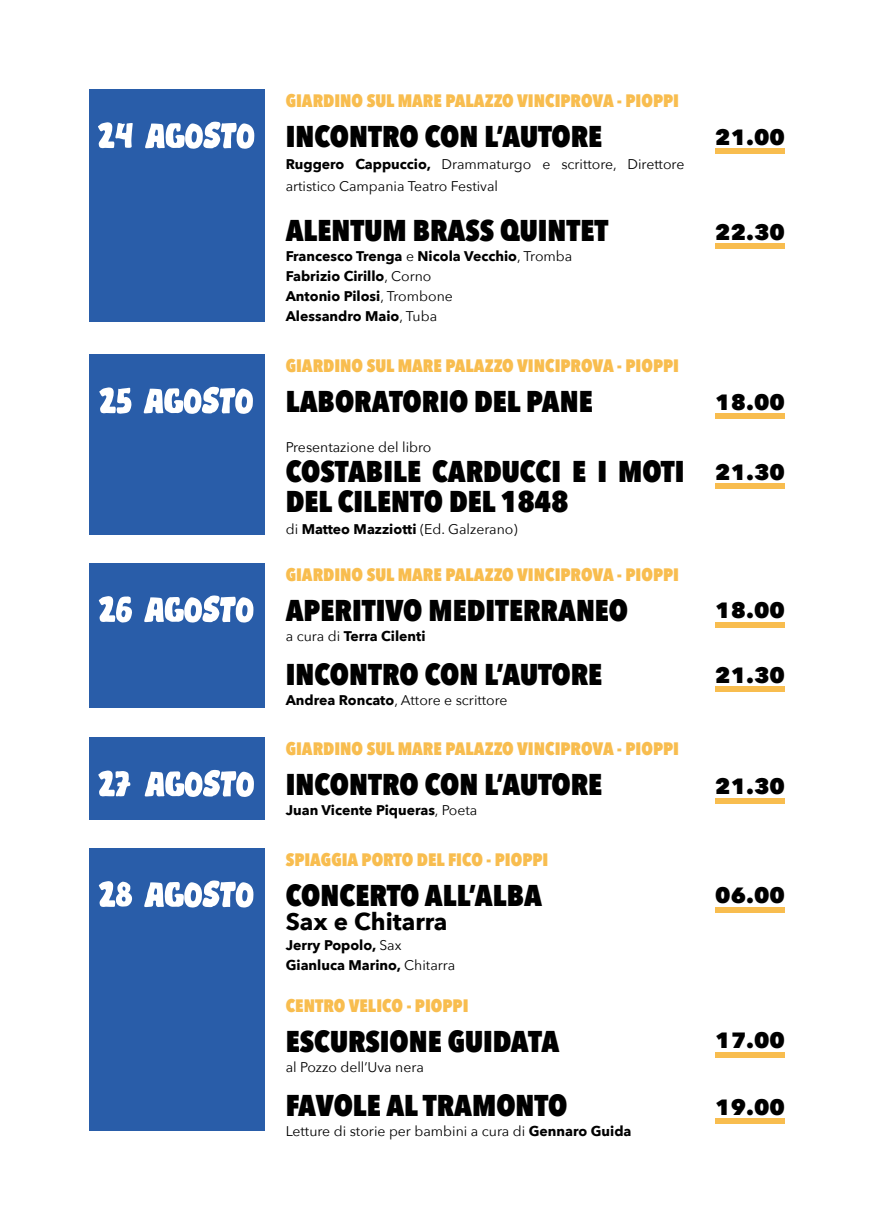
<style>
.page{position:relative;width:874px;height:1225px;background:#fff}
.page>*{position:absolute;margin:0;border:0;box-sizing:border-box;transform-origin:0 0}
.data{font:52px "Paper Works Personal Useonly";color:#fff}
.Titolo{font:800 30px "Avenir Next Condensed";color:#000}
.testo{font:800 30px/30px "Avenir Next Condensed";color:#000}
.testo-2{font:700 24px "Avenir Next";color:#000}
.t1{font:800 22px "Avenir Next";color:#000}
.t2{font:800 18px "Avenir Next Condensed";color:#f8bd4f}
.testo-3{font:14px/22px "Avenir Next";color:#000}
.testo-4{font:700 14px "Avenir Next";color:#000}
.s1{font-weight:700}
.s2{font-weight:400}
</style>
<div class="page">
<div style="left:89px;top:737px;width:175px;height:82px;background:#295da9"></div>
<div style="left:714px;top:797px;width:70px;height:6px;background:#f8bd4f"></div>
<div style="left:89px;top:354px;width:175px;height:180px;background:#295da9"></div>
<div style="left:714px;top:413px;width:70px;height:6px;background:#f8bd4f"></div>
<div style="left:714px;top:483px;width:70px;height:6px;background:#f8bd4f"></div>
<div style="left:89px;top:563px;width:175px;height:144px;background:#295da9"></div>
<div style="left:714px;top:622px;width:70px;height:5px;background:#f8bd4f"></div>
<div style="left:714px;top:686px;width:70px;height:6px;background:#f8bd4f"></div>
<div style="left:89px;top:89px;width:175px;height:232px;background:#295da9"></div>
<div style="left:714px;top:243px;width:70px;height:6px;background:#f8bd4f"></div>
<div style="left:714px;top:148px;width:70px;height:6px;background:#f8bd4f"></div>
<div style="left:89px;top:848px;width:175px;height:282px;background:#295da9"></div>
<div style="left:714px;top:907px;width:70px;height:5px;background:#f8bd4f"></div>
<div style="left:714px;top:1051px;width:70px;height:6px;background:#f8bd4f"></div>
<div style="left:714px;top:1118px;width:70px;height:6px;background:#f8bd4f"></div>
<p class="data" style="left:98px;top:112px;width:158px">24 AGOSTO</p>
<p class="data" style="left:99px;top:377px;width:156px">25 AGOSTO</p>
<p class="data" style="left:99px;top:585px;width:157px">26 AGOSTO</p>
<p class="data" style="left:98px;top:760px;width:158px">27 AGOSTO</p>
<p class="data" style="left:99px;top:870px;width:157px">28 AGOSTO</p>
<p class="t2" style="left:285px;top:89px;width:394px">GIARDINO SUL MARE PALAZZO VINCIPROVA - PIOPPI</p>
<p class="Titolo" style="left:285px;top:118px;width:318px">INCONTRO CON L’AUTORE</p>
<p class="testo-3" style="left:285px;top:153px;width:400px"><span class="s1">Ruggero Cappuccio,</span> Drammaturgo e scrittore, Direttore artistico Campania Teatro Festival</p>
<p class="Titolo" style="left:285px;top:212px;width:324px">ALENTUM BRASS QUINTET</p>
<p class="testo-4" style="left:285px;top:244px;width:288px">Francesco Trenga <span class="s2">e</span> Nicola Vecchio<span class="s2">, Tromba</span></p>
<p class="testo-4" style="left:285px;top:264px;width:147px">Fabrizio Cirillo<span class="s2">, Corno</span></p>
<p class="testo-4" style="left:285px;top:284px;width:168px">Antonio Pilosi<span class="s2">, Trombone</span></p>
<p class="testo-4" style="left:285px;top:304px;width:153px">Alessandro Maio<span class="s2">, Tuba</span></p>
<p class="t2" style="left:285px;top:354px;width:394px">GIARDINO SUL MARE PALAZZO VINCIPROVA - PIOPPI</p>
<p class="Titolo" style="left:285px;top:383px;width:308px">LABORATORIO DEL PANE</p>
<p class="testo-3" style="left:285px;top:436px;width:147px">Presentazione del libro</p>
<p class="testo" style="left:285px;top:456px;width:400px">COSTABILE CARDUCCI E I MOTI<br>DEL CILENTO DEL 1848</p>
<p class="testo-3" style="left:285px;top:518px;width:233px">di <span class="s1">Matteo Mazziotti</span> (Ed. Galzerano)</p>
<p class="t2" style="left:285px;top:563px;width:394px">GIARDINO SUL MARE PALAZZO VINCIPROVA - PIOPPI</p>
<p class="Titolo" style="left:285px;top:591px;width:344px">APERITIVO MEDITERRANEO</p>
<p class="testo-4" style="left:285px;top:624px;width:141px"><span class="s2">a cura di</span> Terra Cilenti</p>
<p class="Titolo" style="left:285px;top:655px;width:318px">INCONTRO CON L’AUTORE</p>
<p class="testo-3" style="left:285px;top:688px;width:223px"><span class="s1">Andrea Roncato</span>, Attore e scrittore</p>
<p class="t2" style="left:285px;top:737px;width:394px">GIARDINO SUL MARE PALAZZO VINCIPROVA - PIOPPI</p>
<p class="testo" style="left:285px;top:769px;width:318px">INCONTRO CON L’AUTORE</p>
<p class="testo-4" style="left:285px;top:798px;width:193px">Juan Vicente Piqueras<span class="s2">, Poeta</span></p>
<p class="t2" style="left:285px;top:848px;width:264px">SPIAGGIA PORTO DEL FICO - PIOPPI</p>
<p class="testo" style="left:285px;top:880px;width:258px">CONCERTO ALL’ALBA</p>
<p class="testo-2" style="left:285px;top:900px;width:163px">Sax e Chitarra</p>
<p class="testo-4" style="left:285px;top:933px;width:117px">Jerry Popolo, <span class="s2">Sax</span></p>
<p class="testo-4" style="left:285px;top:953px;width:171px">Gianluca Marino, <span class="s2">Chitarra</span></p>
<p class="t2" style="left:285px;top:994px;width:184px">CENTRO VELICO - PIOPPI</p>
<p class="Titolo" style="left:285px;top:1022px;width:275px">ESCURSIONE GUIDATA</p>
<p class="testo-3" style="left:285px;top:1055px;width:139px">al Pozzo dell’Uva nera</p>
<p class="Titolo" style="left:285px;top:1086px;width:283px">FAVOLE AL TRAMONTO</p>
<p class="testo-3" style="left:285px;top:1119px;width:347px">Letture di storie per bambini a cura di <span class="s1">Gennaro Guida</span></p>
<p class="t1" style="left:715px;top:123px;width:71px">21.00</p>
<p class="t1" style="left:715px;top:219px;width:71px">22.30</p>
<p class="t1" style="left:715px;top:388px;width:71px">18.00</p>
<p class="t1" style="left:715px;top:458px;width:71px">21.30</p>
<p class="t1" style="left:715px;top:597px;width:71px">18.00</p>
<p class="t1" style="left:715px;top:661px;width:71px">21.30</p>
<p class="t1" style="left:715px;top:773px;width:71px">21.30</p>
<p class="t1" style="left:715px;top:882px;width:71px">06.00</p>
<p class="t1" style="left:715px;top:1026px;width:71px">17.00</p>
<p class="t1" style="left:715px;top:1093px;width:71px">19.00</p>
</div>
